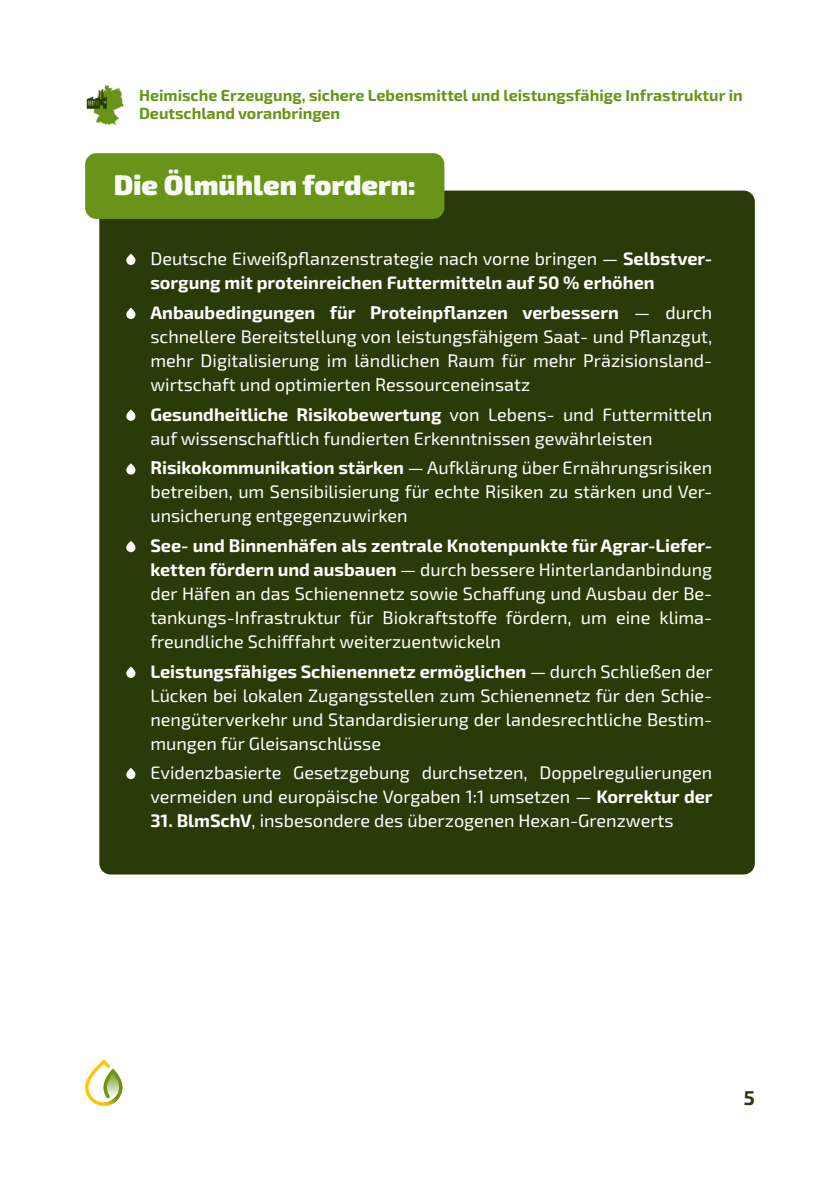
<style>
.page{position:relative;width:840px;height:1191px;background:#fff}
.page>*{position:absolute;margin:0;border:0;box-sizing:border-box;transform-origin:0 0}
.t1{font:900 28px "Exo 2";color:#fff}
.t2{font:700 20px "Exo 2";color:#2a3b0a}
.t3{font:18px/24px "Exo 2";color:#fff;text-align:justify}
.t4{font:700 18px/24px "Exo 2";color:#fff}
.t5{font:700 16px/18px "Exo 2";color:#699419}
.s1{font-weight:400}
.s2{font-weight:700}
</style>
<div class="page">
<div style="left:99px;top:190px;width:655px;height:684px;background:#2a3b0a;border-radius:11px"></div>
<div style="left:85px;top:153px;width:359px;height:66px;background:#699419;border-radius:11px"></div>
<img style="left:86px;top:85px;width:38px;height:40px">
<svg style="left:126px;top:254px;width:9px;height:11px"></svg>
<svg style="left:126px;top:308px;width:9px;height:11px"></svg>
<svg style="left:126px;top:409px;width:9px;height:12px"></svg>
<svg style="left:126px;top:463px;width:9px;height:11px"></svg>
<svg style="left:126px;top:541px;width:9px;height:11px"></svg>
<svg style="left:126px;top:666px;width:9px;height:12px"></svg>
<svg style="left:126px;top:768px;width:9px;height:11px"></svg>
<svg style="left:85px;top:1059px;width:37px;height:46px"></svg>
<img style="left:104px;top:1095px;width:15px;height:11px">
<p class="t5" style="left:139px;top:86px;width:605px">Heimische Erzeugung, sichere Lebensmittel und leistungsfähige Infrastruktur in<br>Deutschland voranbringen</p>
<h1 class="t1" style="left:113px;top:163px;width:304px">Die Ölmühlen fordern:</h1>
<p class="t4" style="left:150px;top:246px;width:563px;text-indent:-23px"><span class="s1">• Deutsche Eiweißpflanzenstrategie nach vorne bringen —</span> Selbstver&shy;sorgung mit proteinreichen Futtermitteln auf 50 % erhöhen</p>
<p class="t3" style="left:150px;top:300px;width:563px;text-indent:-23px"><span class="s2">• Anbaubedingungen für Proteinpflanzen verbessern</span> — durch schnellere Bereitstellung von leistungsfähigem Saat- und Pflanzgut, mehr Digitalisierung im ländlichen Raum für mehr Präzisionsland&shy;wirtschaft und optimierten Ressourceneinsatz</p>
<p class="t3" style="left:150px;top:402px;width:563px;text-indent:-23px"><span class="s2">• Gesundheitliche Risikobewertung</span> von Lebens- und Futtermitteln auf wissenschaftlich fundierten Erkenntnissen gewährleisten</p>
<p class="t3" style="left:150px;top:455px;width:563px;text-indent:-23px"><span class="s2">• Risikokommunikation stärken</span> — Aufklärung über Ernährungsrisiken betreiben, um Sensibilisierung für echte Risiken zu stärken und Ver&shy;unsicherung entgegenzuwirken</p>
<p class="t3" style="left:150px;top:533px;width:563px;text-indent:-23px"><span class="s2">• See- und Binnenhäfen als zentrale Knotenpunkte für Agrar-Liefer&shy;ketten fördern und ausbauen</span> — durch bessere Hinterlandanbindung der Häfen an das Schienennetz sowie Schaffung und Ausbau der Be&shy;tankungs-Infrastruktur für Biokraftstoffe fördern, um eine klima&shy;freundliche Schifffahrt weiterzuentwickeln</p>
<p class="t3" style="left:150px;top:659px;width:563px;text-indent:-23px"><span class="s2">• Leistungsfähiges Schienennetz ermöglichen</span> — durch Schließen der Lücken bei lokalen Zugangsstellen zum Schienennetz für den Schie&shy;nengüterverkehr und Standardisierung der landesrechtliche Bestim&shy;mungen für Gleisanschlüsse</p>
<p class="t3" style="left:128px;top:760px;width:586px;text-align:right">• Evidenzbasierte Gesetzgebung durchsetzen, Doppelregulierungen vermeiden und europäische Vorgaben 1:1 umsetzen — <span class="s2">Korrektur der</span></p>
<p class="t3" style="left:150px;top:808px;width:524px"><span class="s2">31. BlmSchV</span>, insbesondere des überzogenen Hexan-Grenzwerts</p>
<p class="t2" style="left:743px;top:1083px;width:13px">5</p>
</div>
